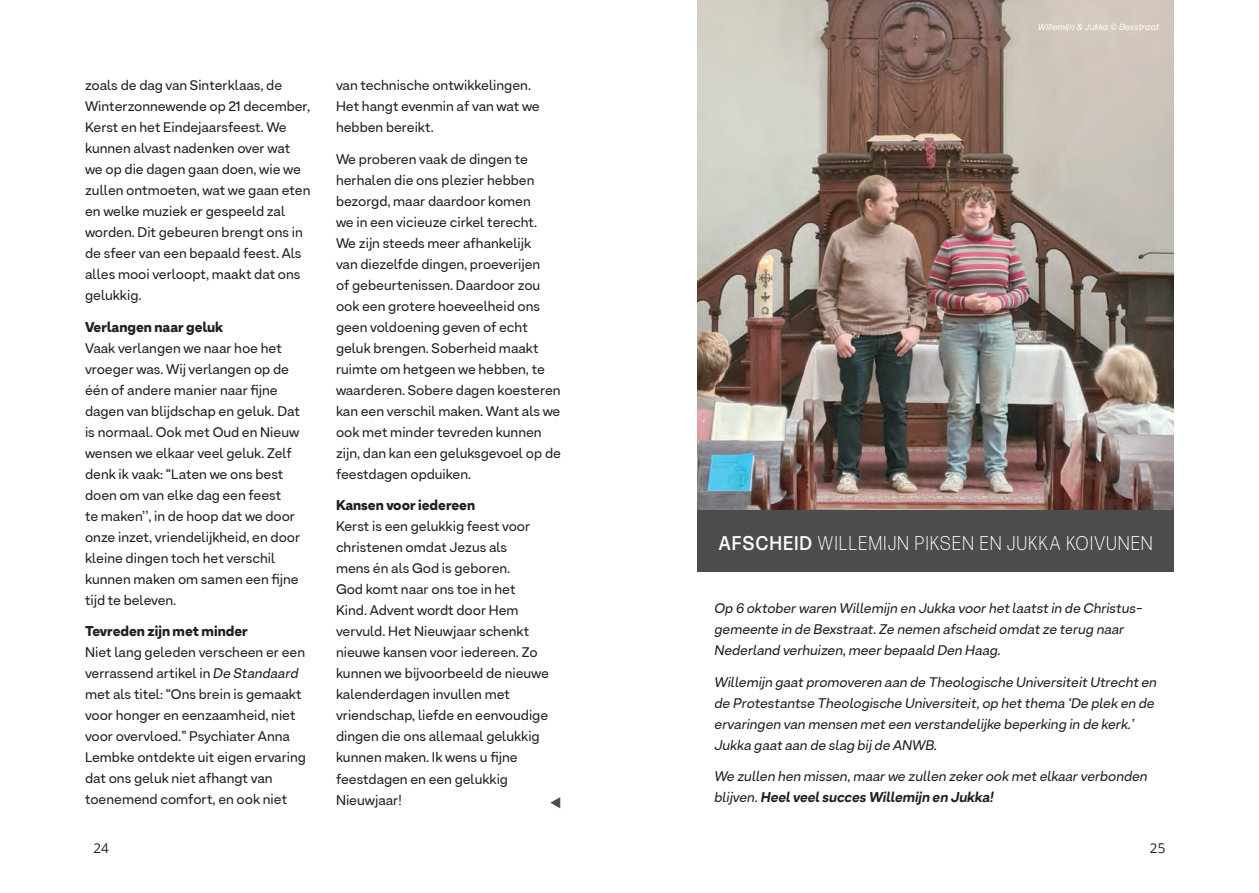
<style>
.page{position:relative;width:1259px;height:893px;background:#fff}
.page>*{position:absolute;margin:0;border:0;box-sizing:border-box;transform-origin:0 0}
.t1{font:300 19.8px "Forma DJR Banner";letter-spacing:.12em;color:#fff;scale:.91 1}
.t2{font:13.8px/21px "Armin Soft";color:#231f20}
.t3{font:italic 13.8px/21px "Armin Soft";color:#231f20}
.t4{font:900 13.8px "Armin Soft";color:#231f20}
.t5{font:13.5px "Open Sans";color:#231f20}
.t6{font:italic 9px "Forma DJR Micro";letter-spacing:.02em;color:#fff}
.s1{font-style:italic}
.s2{font-weight:500}
.s3{font-weight:800}
</style>
<div class="page">
<div style="left:697px;top:502px;width:477px;height:70px;background:#4b4c4d"></div>
<img style="left:697px;top:0;width:477px;height:510px">
<p class="t2" style="left:85px;top:74px;width:227px">zoals de dag van Sinterklaas, de<br>Winterzonnewende op 21 december,<br>Kerst en het Eindejaarsfeest. We kunnen alvast nadenken over wat we op die dagen gaan doen, wie we zullen ontmoeten, wat we gaan eten en welke muziek er gespeeld zal worden. Dit gebeuren brengt ons in de sfeer van een bepaald feest. Als alles mooi verloopt, maakt dat ons gelukkig.</p>
<p class="t4" style="left:85px;top:318px;width:140px">Verlangen naar geluk</p>
<p class="t2" style="left:85px;top:337px;width:217px">Vaak verlangen we naar hoe het vroeger was. Wij verlangen op de één of andere manier naar fijne dagen van blijdschap en geluk. Dat is normaal. Ook met Oud en Nieuw wensen we elkaar veel geluk. Zelf denk ik vaak: “Laten we ons best doen om van elke dag een feest<br>te maken’’, in de hoop dat we door onze inzet, vriendelijkheid, en door kleine dingen toch het verschil kunnen maken om samen een fijne tijd te beleven.</p>
<p class="t4" style="left:85px;top:622px;width:164px">Tevreden zijn met minder</p>
<p class="t2" style="left:85px;top:642px;width:222px">Niet lang geleden verscheen er een verrassend artikel in <span class="s1">De Standaard </span>met als titel: “Ons brein is gemaakt voor honger en eenzaamheid, niet voor overvloed.” Psychiater Anna Lembke ontdekte uit eigen ervaring dat ons geluk niet afhangt van toenemend comfort, en ook niet</p>
<p class="t2" style="left:336px;top:75px;width:205px">van technische ontwikkelingen.<br>Het hangt evenmin af van wat we hebben bereikt.</p>
<p class="t2" style="left:336px;top:148px;width:226px">We proberen vaak de dingen te herhalen die ons plezier hebben bezorgd, maar daardoor komen<br>we in een vicieuze cirkel terecht.<br>We zijn steeds meer afhankelijk<br>van diezelfde dingen, proeverijen<br>of gebeurtenissen. Daardoor zou ook een grotere hoeveelheid ons geen voldoening geven of echt geluk brengen. Soberheid maakt ruimte om hetgeen we hebben, te waarderen. Sobere dagen koesteren kan een verschil maken. Want als we ook met minder tevreden kunnen zijn, dan kan een geluksgevoel op de feestdagen opduiken.</p>
<p class="t4" style="left:336px;top:497px;width:141px">Kansen voor iedereen</p>
<p class="t2" style="left:336px;top:516px;width:214px">Kerst is een gelukkig feest voor christenen omdat Jezus als<br>mens én als God is geboren.<br>God komt naar ons toe in het<br>Kind. Advent wordt door Hem vervuld. Het Nieuwjaar schenkt nieuwe kansen voor iedereen. Zo kunnen we bijvoorbeeld de nieuwe kalenderdagen invullen met vriendschap, liefde en eenvoudige dingen die ons allemaal gelukkig kunnen maken. Ik wens u fijne feestdagen en een gelukkig<br>Nieuwjaar!</p>
<p class="t6" style="left:1038px;top:22px;width:122px">Willemijn &amp; Jukka © Bexstraat</p>
<h1 class="t1" style="left:719px;top:532px;width:477px"><span class="s2">AFSCHEID</span> WILLEMIJN PIKSEN EN JUKKA KOIVUNEN</h1>
<p class="t3" style="left:714px;top:597px;width:429px">Op 6 oktober waren Willemijn en Jukka voor het laatst in de Christus&shy;gemeente in de Bexstraat. Ze nemen afscheid omdat ze terug naar<br>Nederland verhuizen, meer bepaald Den Haag.</p>
<p class="t3" style="left:714px;top:671px;width:444px">Willemijn gaat promoveren aan de Theologische Universiteit Utrecht en de Protestantse Theologische Universiteit, op het thema ‘De plek en de ervaringen van mensen met een verstandelijke beperking in de kerk.’ Jukka gaat aan de slag bij de ANWB.</p>
<p class="t3" style="left:714px;top:765px;width:434px">We zullen hen missen, maar we zullen zeker ook met elkaar verbonden blijven. <span class="s3">Heel veel succes Willemijn en Jukka!</span></p>
<p class="t5" style="left:94px;top:839px;width:17px">24</p>
<p class="t5" style="left:1150px;top:839px;width:17px">25</p>
</div>
